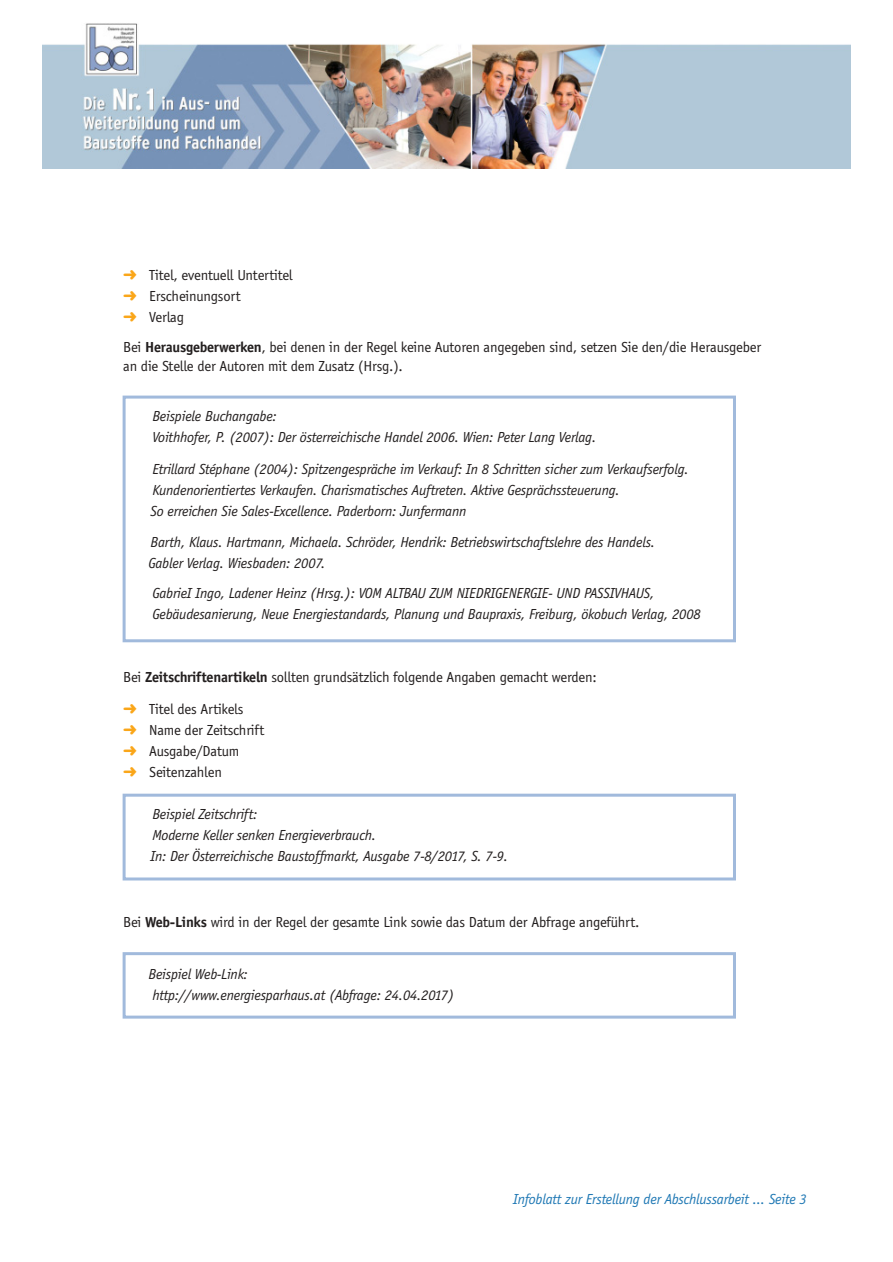
<style>
.page{position:relative;width:893px;height:1262px;background:#fff}
.page>*{position:absolute;margin:0;border:0;box-sizing:border-box;transform-origin:0 0}
.t1{font:italic 15px/21px "Officina Sans";letter-spacing:-.015em;color:#231f1f}
.t2{font:15px/21px "Officina Sans";letter-spacing:-.015em;color:#231f1f}
.t3{font:italic 15px "Officina Sans";letter-spacing:-.015em;color:#1f78b4}
.s1{color:#faa619}
.s2{font-weight:700}
</style>
<div class="page">
<svg style="left:122px;top:395px;width:614px;height:624px"></svg>
<img style="left:43px;top:23px;width:807px;height:145px">
<p class="t2" style="left:123px;top:266px;width:171px"><span class="s1">➜</span> Titel, eventuell Untertitel <span class="s1">➜</span> Erscheinungsort<br><span class="s1">➜</span> Verlag</p>
<p class="t2" style="left:123px;top:338px;width:639px;line-height:19.5px">Bei <span class="s2">Herausgeberwerken</span>, bei denen in der Regel keine Autoren angegeben sind, setzen Sie den/die Herausgeber an die Stelle der Autoren mit dem Zusatz (Hrsg.).</p>
<p class="t1" style="left:152px;top:407px;width:445px">Beispiele Buchangabe:<br>Voithhofer, P. (2007): Der österreichische Handel 2006. Wien: Peter Lang Verlag.</p>
<p class="t1" style="left:150px;top:459px;width:540px">Etrillard Stéphane (2004): Spitzengespräche im Verkauf: In 8 Schritten sicher zum Verkaufserfolg.<br>Kundenorientiertes Verkaufen. Charismatisches Auftreten. Aktive Gesprächssteuerung.<br>So erreichen Sie Sales-Excellence. Paderborn: Junfermann</p>
<p class="t1" style="left:148px;top:533px;width:508px">Barth, Klaus. Hartmann, Michaela. Schröder, Hendrik: Betriebswirtschaftslehre des Handels.<br>Gabler Verlag. Wiesbaden: 2007.</p>
<p class="t1" style="left:152px;top:584px;width:550px">GabrieI Ingo, Ladener Heinz (Hrsg.): VOM ALTBAU ZUM NIEDRIGENERGIE- UND PASSIVHAUS,<br>Gebäudesanierung, Neue Energiestandards, Planung und Baupraxis, Freiburg, ökobuch Verlag, 2008</p>
<p class="t2" style="left:123px;top:662px;width:475px;line-height:31.5px">Bei <span class="s2">Zeitschriftenartikeln</span> sollten grundsätzlich folgende Angaben gemacht werden: <span class="s1">➜</span> Titel des Artikels</p>
<p class="t2" style="left:123px;top:720px;width:143px"><span class="s1">➜</span> Name der Zeitschrift <span class="s1">➜</span> Ausgabe/Datum<br><span class="s1">➜</span> Seitenzahlen</p>
<p class="t1" style="left:150px;top:804px;width:359px">Beispiel Zeitschrift:<br>Moderne Keller senken Energieverbrauch.<br>In: Der Österreichische Baustoffmarkt, Ausgabe 7-8/2017, S. 7-9.</p>
<p class="t2" style="left:123px;top:912px;width:517px">Bei <span class="s2">Web-Links</span> wird in der Regel der gesamte Link sowie das Datum der Abfrage angeführt.</p>
<p class="t1" style="left:148px;top:965px;width:307px">Beispiel Web-Link:<br>http://www.energiesparhaus.at (Abfrage: 24.04.2017)</p>
<p class="t3" style="left:513px;top:1193px;width:295px">Infoblatt zur Erstellung der Abschlussarbeit ... Seite 3</p>
</div>
